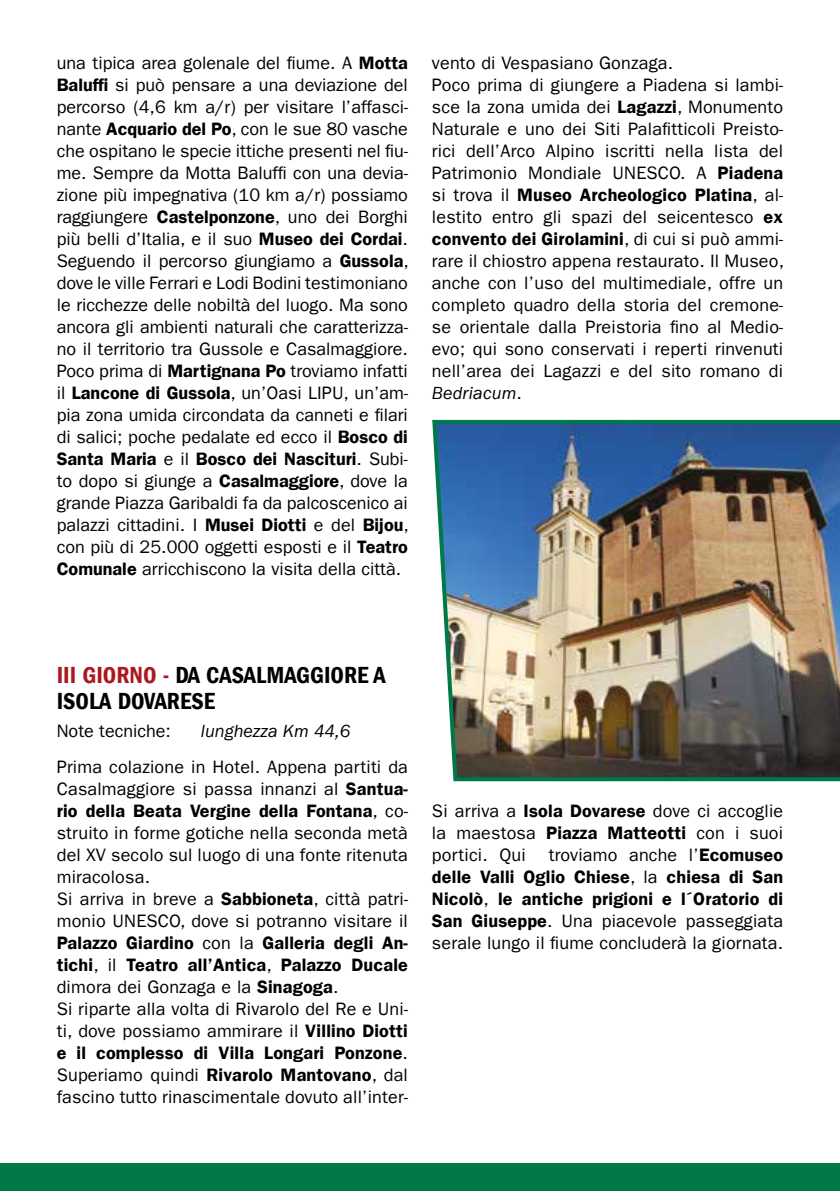
<style>
.page{position:relative;width:840px;height:1191px;background:#fff}
.page>*{position:absolute;margin:0;border:0;box-sizing:border-box;transform-origin:0 0}
.t1{font:600 condensed 24px/26px "Franklin Gothic LT";color:#000}
.t2{font:18px/22px "Franklin Gothic LT";letter-spacing:.01em;color:#000;text-align:justify}
.t3{font:600 18px/22px "Franklin Gothic LT";letter-spacing:.01em;color:#000;text-align:justify}
.t4{font:italic 18px "Franklin Gothic LT";color:#000}
.s1{font-weight:600}
.s2{font-style:italic}
.s3{color:#ab1820}
.s4{font-weight:400}
</style>
<div class="page">
<div style="left:0;top:1163px;width:839px;height:28px;background:#007848"></div>
<img style="left:432px;top:419px;width:407px;height:363px">
<p class="t2" style="left:57px;top:52px;width:353px">una tipica area golenale del fiume. A <span class="s1">Motta Baluffi</span> si può pensare a una deviazione del percorso (4,6 km a/r) per visitare l’affasci&shy;nante <span class="s1">Acquario del Po</span>, con le sue 80 vasche che ospitano le specie ittiche presenti nel fiu&shy;me. Sempre da Motta Baluffi con una devia&shy;zione più impegnativa (10 km a/r) possiamo raggiungere <span class="s1">Castelponzone</span>, uno dei Borghi più belli d’Italia, e il suo <span class="s1">Museo dei Cordai</span>.<br>Seguendo il percorso giungiamo a <span class="s1">Gussola</span>, dove le ville Ferrari e Lodi Bodini testimoniano le ricchezze delle nobiltà del luogo. Ma sono ancora gli ambienti naturali che caratterizza&shy;no il territorio tra Gussole e Casalmaggiore.<br>Poco prima di <span class="s1">Martignana Po</span> troviamo infatti il <span class="s1">Lancone di Gussola</span>, un’Oasi LIPU, un’am&shy;pia zona umida circondata da canneti e filari di salici; poche pedalate ed ecco il <span class="s1">Bosco di Santa Maria</span> e il <span class="s1">Bosco dei Nascituri</span>. Subi&shy;to dopo si giunge a <span class="s1">Casalmaggiore</span>, dove la grande Piazza Garibaldi fa da palcoscenico ai palazzi cittadini. I <span class="s1">Musei Diotti</span> e del <span class="s1">Bijou</span>, con più di 25.000 oggetti esposti e il <span class="s1">Teatro Comunale</span> arricchiscono la visita della città.</p>
<p class="t2" style="left:432px;top:52px;width:353px;text-align:left">vento di Vespasiano Gonzaga.<br>Poco prima di giungere a Piadena si lambi&shy;sce la zona umida dei <span class="s1">Lagazzi</span>, Monumento Naturale e uno dei Siti Palafitticoli Preisto&shy;rici dell’Arco Alpino iscritti nella lista del Patrimonio Mondiale UNESCO. A <span class="s1">Piadena </span>si trova il <span class="s1">Museo Archeologico Platina</span>, al&shy;lestito entro gli spazi del seicentesco <span class="s1">ex convento dei Girolamini</span>, di cui si può ammi&shy;rare il chiostro appena restaurato. Il Museo, anche con l’uso del multimediale, offre un completo quadro della storia del cremone&shy;se orientale dalla Preistoria fino al Medio&shy;evo; qui sono conservati i reperti rinvenuti nell’area dei Lagazzi e del sito romano di <span class="s2">Bedriacum</span>.</p>
<h1 class="t1" style="left:57px;top:662px;width:330px"><span class="s3">III GIORNO -</span> DA CASALMAGGIORE A<br>ISOLA DOVARESE</h1>
<p class="t2" style="left:57px;top:720px;width:116px">Note tecniche:</p>
<p class="t4" style="left:201px;top:721px;width:151px">lunghezza Km 44,6</p>
<p class="t2" style="left:57px;top:756px;width:352px;text-align:left">Prima colazione in Hotel. Appena partiti da Casalmaggiore si passa innanzi al <span class="s1">Santua&shy;rio della Beata Vergine della Fontana</span>, co&shy;struito in forme gotiche nella seconda metà del XV secolo sul luogo di una fonte ritenuta miracolosa.<br>Si arriva in breve a <span class="s1">Sabbioneta</span>, città patri&shy;monio UNESCO, dove si potranno visitare il <span class="s1">Palazzo Giardino</span> con la <span class="s1">Galleria degli An&shy;tichi</span>, il <span class="s1">Teatro all’Antica</span>, <span class="s1">Palazzo Ducale </span>dimora dei Gonzaga e la <span class="s1">Sinagoga</span>.<br>Si riparte alla volta di Rivarolo del Re e Uni&shy;ti, dove possiamo ammirare il <span class="s1">Villino Diotti e il complesso di Villa Longari Ponzone</span>.<br>Superiamo quindi <span class="s1">Rivarolo Mantovano</span>, dal fascino tutto rinascimentale dovuto all’inter-</p>
<p class="t2" style="left:432px;top:800px;width:352px">Si arriva a <span class="s1">Isola Dovarese</span> dove ci accoglie la maestosa <span class="s1">Piazza Matteotti</span> con i suoi portici. Qui</p>
<p class="t3" style="left:432px;top:844px;width:352px;text-indent:117px"><span class="s4">troviamo anche l’</span>Ecomuseo delle Valli Oglio Chiese<span class="s4">, la</span> chiesa di San Nicolò<span class="s4">,</span> le antiche prigioni e l´Oratorio di San Giuseppe<span class="s4">. Una piacevole passeggiata serale lungo il fiume concluderà la giornata.</span></p>
</div>
